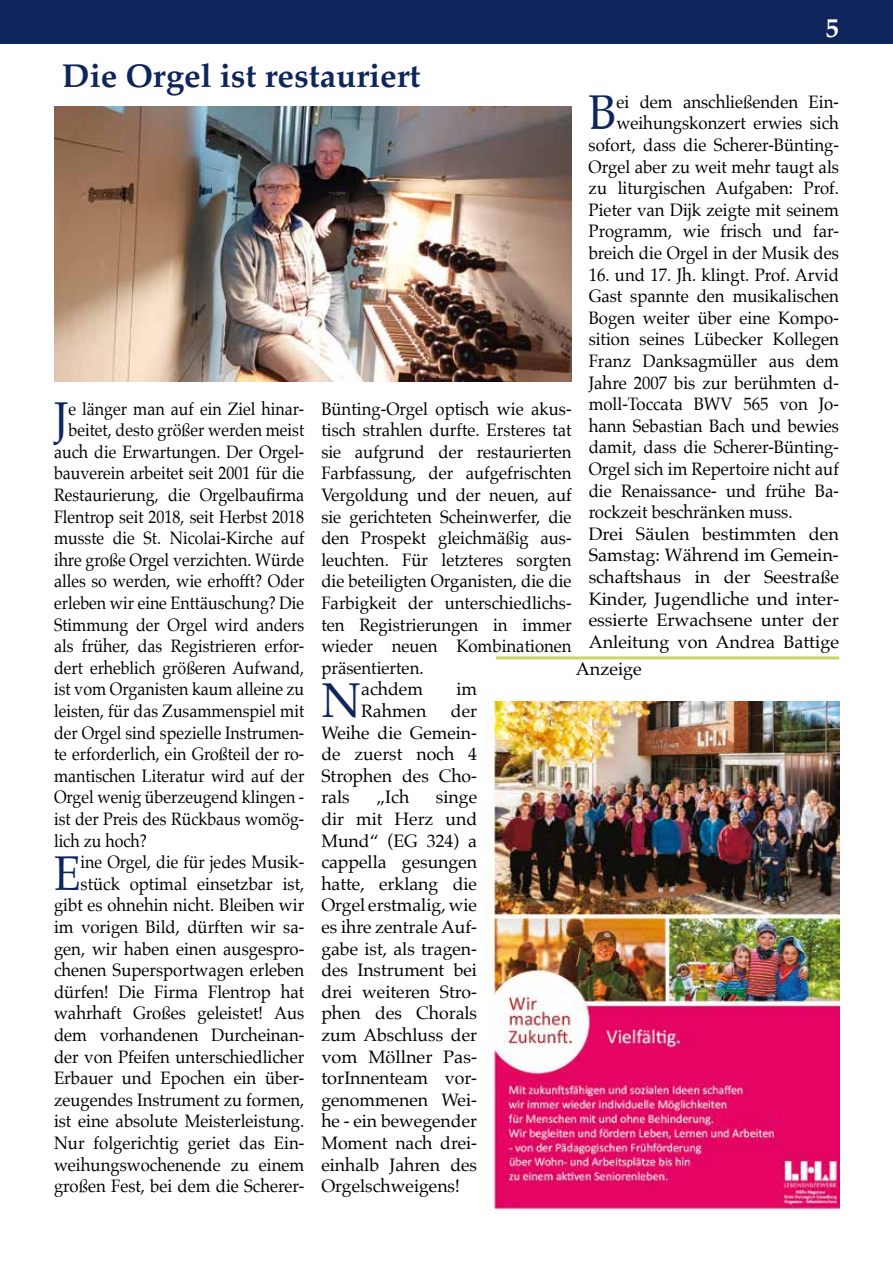
<style>
.page{position:relative;width:893px;height:1263px;background:#fff}
.page>*{position:absolute;margin:0;border:0;box-sizing:border-box;transform-origin:0 0}
.t1{font:48.9px "Palatino";color:#0f265c;scale:.89 1}
.t2{font:48.9px "Palatino";color:#0f265c}
.t3{font:48.9px "Palatino";color:#0f265c;scale:.93 1}
.t4{font:700 33px "Palatino";color:#0f265c}
.t5{font:700 27px "Palatino";color:#fff}
.t6{font:18px/21.6px "Palatino";color:#000;text-align:right;scale:.89 1}
.t7{font:18px/21.6px "Palatino";color:#000;text-align:justify;scale:.93 1}
.t8{font:18px/21.6px "Palatino";color:#000;text-align:justify}
</style>
<div class="page">
<div style="left:0;top:0;width:893px;height:44px;background:#0f265c"></div>
<img style="left:54px;top:106px;width:518px;height:276px">
<img style="left:486px;top:702px;width:353px;height:510px">
<hr style="left:496px;top:656px;width:343px;height:3px;background:#cad467">
<h3 class="t5" style="left:826px;top:5px;width:15px">5</h3>
<h2 class="t4" style="left:62px;top:47px;width:360px">Die Orgel ist restauriert</h2>
<p class="t7" style="left:589px;top:91px;width:271px;text-align:right">ei dem anschließenden Ein&shy;weihungskonzert erwies sich sofort, dass die Scherer-Bünting-<br>Orgel aber zu weit mehr taugt als zu liturgischen Aufgaben: Prof.<br>Pieter van Dijk zeigte mit seinem<br>Programm, wie frisch und far&shy;breich die Orgel in der Musik des</p>
<p class="t7" style="left:589px;top:263px;width:271px;text-align:left">16. und 17. Jh. klingt. Prof. Arvid<br>Gast spannte den musikalischen<br>Bogen weiter über eine Kompo&shy;sition seines Lübecker Kollegen<br>Franz Danksagmüller aus dem<br>Jahre 2007 bis zur berühmten d&shy;moll-Toccata BWV 565 von Jo&shy;hann Sebastian Bach und bewies damit, dass die Scherer-Bünting-<br>Orgel sich im Repertoire nicht auf die Renaissance- und frühe Ba&shy;rockzeit beschränken muss.<br>Drei Säulen bestimmten den<br>Samstag: Während im Gemein&shy;schaftshaus in der Seestraße<br>Kinder, Jugendliche und inter&shy;essierte Erwachsene unter der<br>Anleitung von Andrea Battige</p>
<h1 class="t3" style="left:589px;top:72px;width:31px">B</h1>
<h1 class="t1" style="left:54px;top:379px;width:18px">J</h1>
<p class="t6" style="left:69px;top:397px;width:266px">e länger man auf ein Ziel hinar-</p>
<p class="t7" style="left:321px;top:397px;width:271px">Bünting-Orgel optisch wie akus&shy;tisch strahlen durfte. Ersteres tat sie aufgrund der restaurierten Farbfassung, der aufgefrischten Vergoldung und der neuen, auf sie gerichteten Scheinwerfer, die den Prospekt gleichmäßig aus&shy;leuchten. Für letzteres sorgten die beteiligten Organisten, die die Farbigkeit der unterschiedlichs&shy;ten Registrierungen in immer wieder neuen Kombinationen präsentierten.</p>
<h1 class="t2" style="left:321px;top:660px;width:41px">N</h1>
<p class="t8" style="left:361px;top:678px;width:63px">achdem</p>
<p class="t8" style="left:456px;top:678px;width:22px">im</p>
<p class="t6" style="left:69px;top:419px;width:266px">beitet, desto größer werden meist</p>
<p class="t6" style="left:54px;top:441px;width:283px">auch die Erwartungen. Der Orgel-</p>
<p class="t6" style="left:54px;top:462px;width:283px">bauverein arbeitet seit 2001 für die</p>
<p class="t6" style="left:54px;top:484px;width:283px">Restaurierung, die Orgelbaufirma</p>
<p class="t6" style="left:54px;top:505px;width:283px">Flentrop seit 2018, seit Herbst 2018</p>
<p class="t6" style="left:54px;top:527px;width:283px">musste die St. Nicolai-Kirche auf</p>
<p class="t6" style="left:54px;top:549px;width:283px">ihre große Orgel verzichten. Würde</p>
<p class="t6" style="left:54px;top:570px;width:283px">alles so werden, wie erhofft? Oder</p>
<p class="t6" style="left:54px;top:592px;width:283px">erleben wir eine Enttäuschung? Die</p>
<p class="t6" style="left:54px;top:613px;width:283px">Stimmung der Orgel wird anders</p>
<p class="t6" style="left:54px;top:635px;width:283px">als früher, das Registrieren erfor-</p>
<p class="t6" style="left:54px;top:657px;width:283px">dert erheblich größeren Aufwand,</p>
<p class="t6" style="left:54px;top:678px;width:283px">ist vom Organisten kaum alleine zu</p>
<p class="t6" style="left:54px;top:700px;width:283px">leisten, für das Zusammenspiel mit</p>
<p class="t6" style="left:54px;top:721px;width:283px">der Orgel sind spezielle Instrumen-</p>
<p class="t6" style="left:54px;top:743px;width:283px">te erforderlich, ein Großteil der ro-</p>
<p class="t6" style="left:54px;top:765px;width:283px">mantischen Literatur wird auf der</p>
<p class="t6" style="left:54px;top:786px;width:283px">Orgel wenig überzeugend klingen -</p>
<p class="t6" style="left:54px;top:808px;width:283px">ist der Preis des Rückbaus womög-</p>
<p class="t6" style="left:54px;top:829px;width:106px">lich zu hoch?</p>
<h1 class="t1" style="left:54px;top:832px;width:31px">E</h1>
<p class="t8" style="left:576px;top:658px;width:67px">Anzeige</p>
<p class="t8" style="left:361px;top:700px;width:67px">Rahmen</p>
<p class="t8" style="left:321px;top:700px;width:157px;text-indent:130px">der Weihe die Gemein&shy;de zuerst noch 4<br>Strophen des Cho&shy;rals</p>
<p class="t8" style="left:376px;top:786px;width:34px">„Ich</p>
<p class="t8" style="left:321px;top:786px;width:157px;text-indent:115px">singe dir mit Herz und Mund“ (EG 324) a cappella gesungen hatte, erklang die Orgel erstmalig, wie es ihre zentrale Auf&shy;gabe ist, als tragen&shy;des Instrument bei drei weiteren Stro&shy;phen des Chorals zum Abschluss der vom Möllner Pas&shy;torInnenteam vor&shy;genommenen Wei&shy;he - ein bewegender Moment nach drei&shy;einhalb Jahren des Orgelschweigens!</p>
<p class="t6" style="left:54px;top:851px;width:283px">ine Orgel, die für jedes Musik&shy;stück optimal einsetzbar ist, gibt es ohnehin nicht. Bleiben wir im vorigen Bild, dürften wir sa&shy;gen, wir haben einen ausgespro&shy;chenen Supersportwagen erleben dürfen! Die Firma Flentrop hat wahrhaft Großes geleistet! Aus dem vorhandenen Durcheinan&shy;der von Pfeifen unterschiedlicher<br>Erbauer und Epochen ein über&shy;zeugendes Instrument zu formen, ist eine absolute Meisterleistung.<br>Nur folgerichtig geriet das Ein&shy;weihungswochenende zu einem großen Fest, bei dem die Scherer-</p>
</div>
